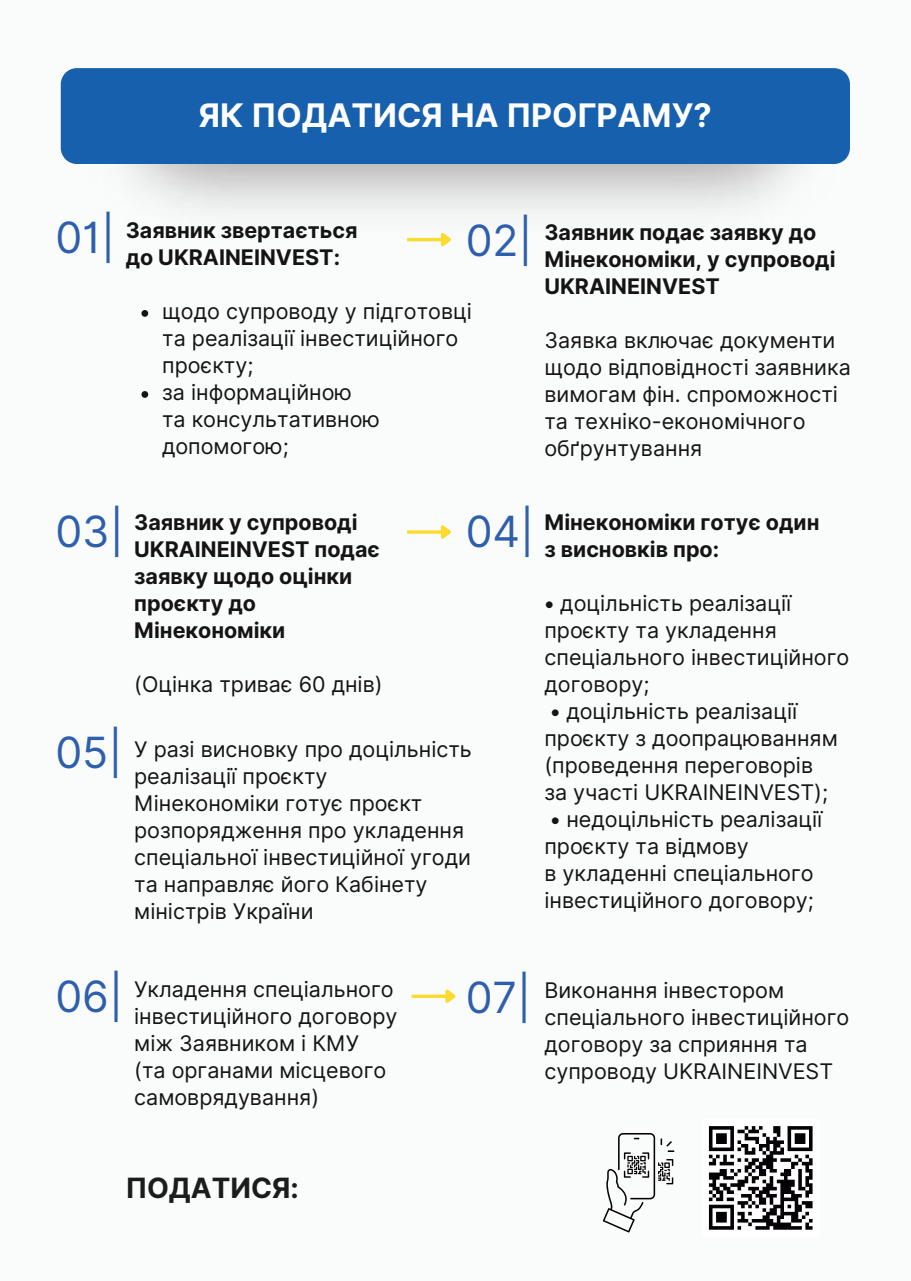
<style>
.page{position:relative;width:911px;height:1281px;background:#fff}
.page>*{position:absolute;margin:0;border:0;box-sizing:border-box;transform-origin:0 0}
.t1{font:700 32.4px "Inter";color:#fff}
.t2{font:700 27.9px "Inter";color:#1b1c1c}
.t3{font:21.45px/27px "Inter";color:#141415}
.t4{font:700 21.45px/27px "Inter";color:#141415}
.s1{font-weight:400;font-size:43.05px;color:#2d5fad}
.s2{font-size:43.05px;color:#2d5fad}
</style>
<div class="page">
<div style="left:0;top:0;width:910px;height:1280px;background:#fafbfb"></div>
<div style="left:61px;top:68px;width:788px;height:96px;background:#1660ae"></div>
<svg style="left:141px;top:310px;width:7px;height:7px"></svg>
<svg style="left:141px;top:391px;width:7px;height:7px"></svg>
<hr style="left:407px;top:238px;width:34px;height:3px;background:#fbdb2f">
<svg style="left:437px;top:232px;width:14px;height:15px"></svg>
<hr style="left:407px;top:530px;width:34px;height:3px;background:#fbdb2f">
<svg style="left:437px;top:525px;width:14px;height:14px"></svg>
<hr style="left:411px;top:994px;width:35px;height:3px;background:#fbdb2f">
<svg style="left:442px;top:989px;width:14px;height:14px"></svg>
<div style="left:701px;top:1118px;width:118px;height:118px;background:#fff"></div>
<svg style="left:708px;top:1126px;width:105px;height:104px"></svg>
<svg style="left:602px;top:1133px;width:72px;height:98px"></svg>
<h1 class="t1" style="left:199px;top:91px;width:514px">ЯК ПОДАТИСЯ НА ПРОГРАМУ?</h1>
<p class="t4" style="left:126px;top:217px;width:233px;text-indent:-70px"><span class="s1">01|</span> Заявник звертається до UKRAINEINVEST:</p>
<p class="t3" style="left:162px;top:298px;width:311px">щодо супроводу у підготовці та реалізації інвестиційного проєкту;<br>за інформаційною<br>та консультативною допомогою;</p>
<p class="t4" style="left:544px;top:219px;width:292px;text-indent:-79px"><span class="s1">02|</span> Заявник подає заявку до<br>Мінекономіки, у супроводі<br>UKRAINEINVEST</p>
<p class="t3" style="left:544px;top:327px;width:308px">Заявка включає документи щодо відповідності заявника вимогам фін. спроможності та техніко-економічного обґрунтування</p>
<p class="t4" style="left:134px;top:509px;width:247px;text-indent:-79px"><span class="s1">03|</span> Заявник у супроводі<br>UKRAINEINVEST подає заявку щодо оцінки проєкту до<br>Мінекономіки</p>
<p class="t3" style="left:134px;top:671px;width:250px">(Оцінка триває 60 днів)</p>
<p class="t4" style="left:544px;top:509px;width:276px;text-indent:-79px"><span class="s1">04|</span> Мінекономіки готує один з висновків про:</p>
<p class="t3" style="left:544px;top:590px;width:306px">• доцільність реалізації проєкту та укладення спеціального інвестиційного договору;</p>
<p class="t3" style="left:544px;top:698px;width:295px">• доцільність реалізації проєкту з доопрацюванням (проведення переговорів за участі UKRAINEINVEST);</p>
<p class="t3" style="left:544px;top:806px;width:279px">• недоцільність реалізації проєкту та відмову<br>в укладенні спеціального інвестиційного договору;</p>
<p class="t3" style="left:134px;top:735px;width:339px;text-indent:-79px"><span class="s2">05|</span> У разі висновку про доцільність реалізації проєкту<br>Мінекономіки готує проєкт розпорядження про укладення спеціальної інвестиційної угоди та направляє його Кабінету міністрів України</p>
<p class="t3" style="left:134px;top:975px;width:265px;text-indent:-79px"><span class="s2">06|</span> Укладення спеціального інвестиційного договору між Заявником і КМУ<br>(та органами місцевого самоврядування)</p>
<p class="t3" style="left:544px;top:976px;width:306px;text-indent:-79px"><span class="s2">07|</span> Виконання інвестором спеціального інвестиційного договору за сприяння та супроводу UKRAINEINVEST</p>
<h2 class="t2" style="left:126px;top:1166px;width:175px">ПОДАТИСЯ:</h2>
</div>
